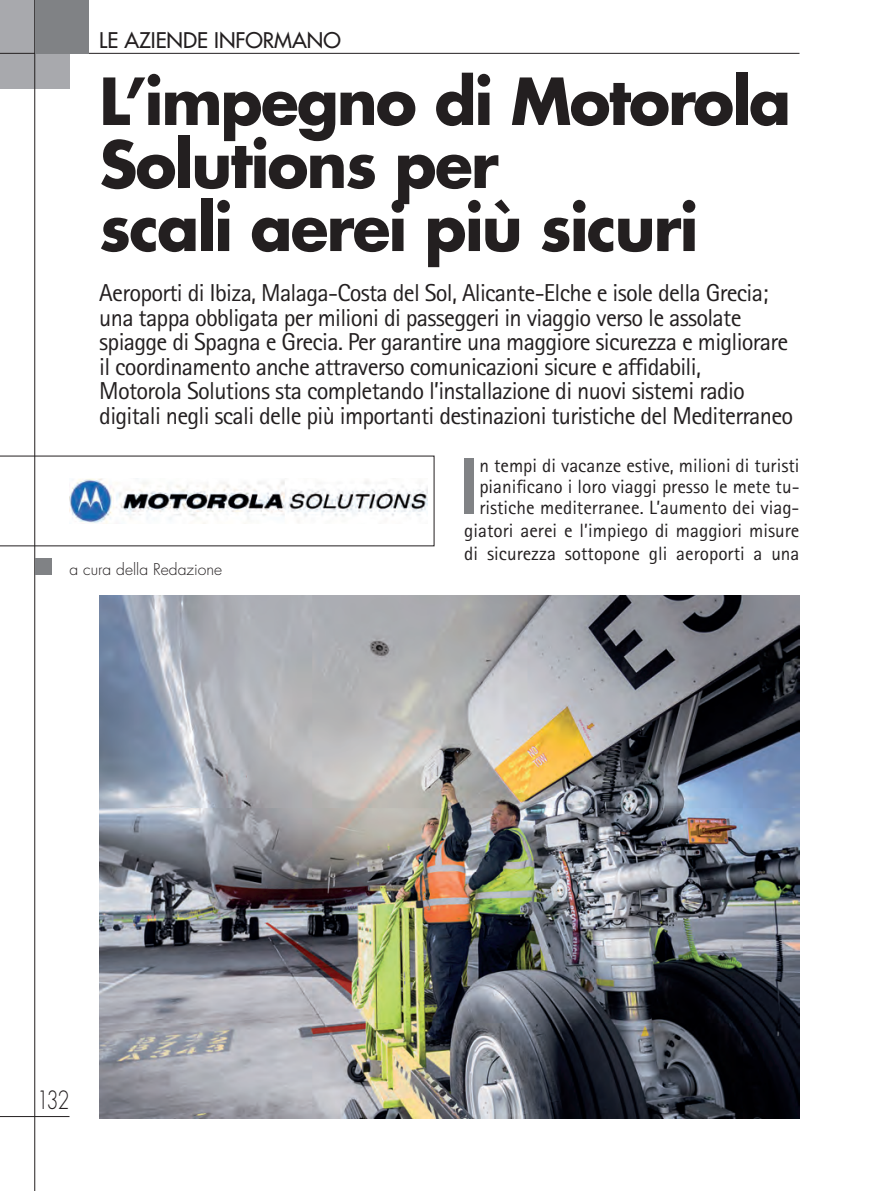
<style>
.page{position:relative;width:874px;height:1191px;background:#fff}
.page>*{position:absolute;margin:0;border:0;box-sizing:border-box;transform-origin:0 0}
.t1{font:800 80.15px "Rotis Sans Serif";color:#808285}
.t2{font:700 63px/63px "Futura";letter-spacing:-.03em;color:#231f20}
.t3{font:24.5px/24.5px "Rotis Sans Serif";letter-spacing:-.03em;color:#231f20}
.t4{font:300 24.5px "Futura";color:#231f20;scale:.8 1}
.t5{font:21px "Futura";color:#231f20}
.t6{font:19.25px/21px "Rotis Sans Serif";color:#231f20;text-align:justify}
.t7{font:300 15.75px "Futura";color:#231f20}
</style>
<div class="page">
<div style="left:0;top:0;width:69px;height:88px;background:#a8a9ad"></div>
<hr style="left:0;top:1116px;width:69px;height:1px;background:#231f20">
<hr style="left:34px;top:0;width:1px;height:1191px;background:#231f20">
<hr style="left:0;top:53px;width:799px;height:1px;background:#231f20">
<div style="left:35px;top:557px;width:17px;height:17px;background:#808285"></div>
<svg style="left:0;top:455px;width:434px;height:91px"></svg>
<div style="left:35px;top:0;width:53px;height:54px;background:#808285"></div>
<img style="left:69px;top:478px;width:358px;height:45px">
<img style="left:99px;top:595px;width:700px;height:523px">
<p class="t5" style="left:99px;top:27px;width:243px">LE AZIENDE INFORMANO</p>
<h2 class="t2" style="left:99px;top:68px;width:693px">L’impegno di Motorola<br>Solutions per<br>scali aerei più sicuri</h2>
<p class="t3" style="left:99px;top:281px;width:695px">Aeroporti di Ibiza, Malaga-Costa del Sol, Alicante-Elche e isole della Grecia; una tappa obbligata per milioni di passeggeri in viaggio verso le assolate spiagge di Spagna e Grecia. Per garantire una maggiore sicurezza e migliorare il coordinamento anche attraverso comunicazioni sicure e affidabili,<br>Motorola Solutions sta completando l’installazione di nuovi sistemi radio digitali negli scali delle più importanti destinazioni turistiche del Mediterraneo</p>
<p class="t7" style="left:69px;top:559px;width:154px">a cura della Redazione</p>
<p class="t4" style="left:37px;top:1084px;width:42px">132</p>
<h1 class="t1" style="left:458px;top:435px;width:22px">I</h1>
<p class="t6" style="left:479px;top:454px;width:321px">n tempi di vacanze estive, milioni di turisti pianificano i loro viaggi presso le mete tu&shy;ristiche mediterranee. L’aumento dei viag-</p>
<p class="t6" style="left:464px;top:518px;width:336px;line-height:23.3px">giatori aerei e l’impiego di maggiori misure di sicurezza sottopone gli aeroporti a una</p>
</div>
